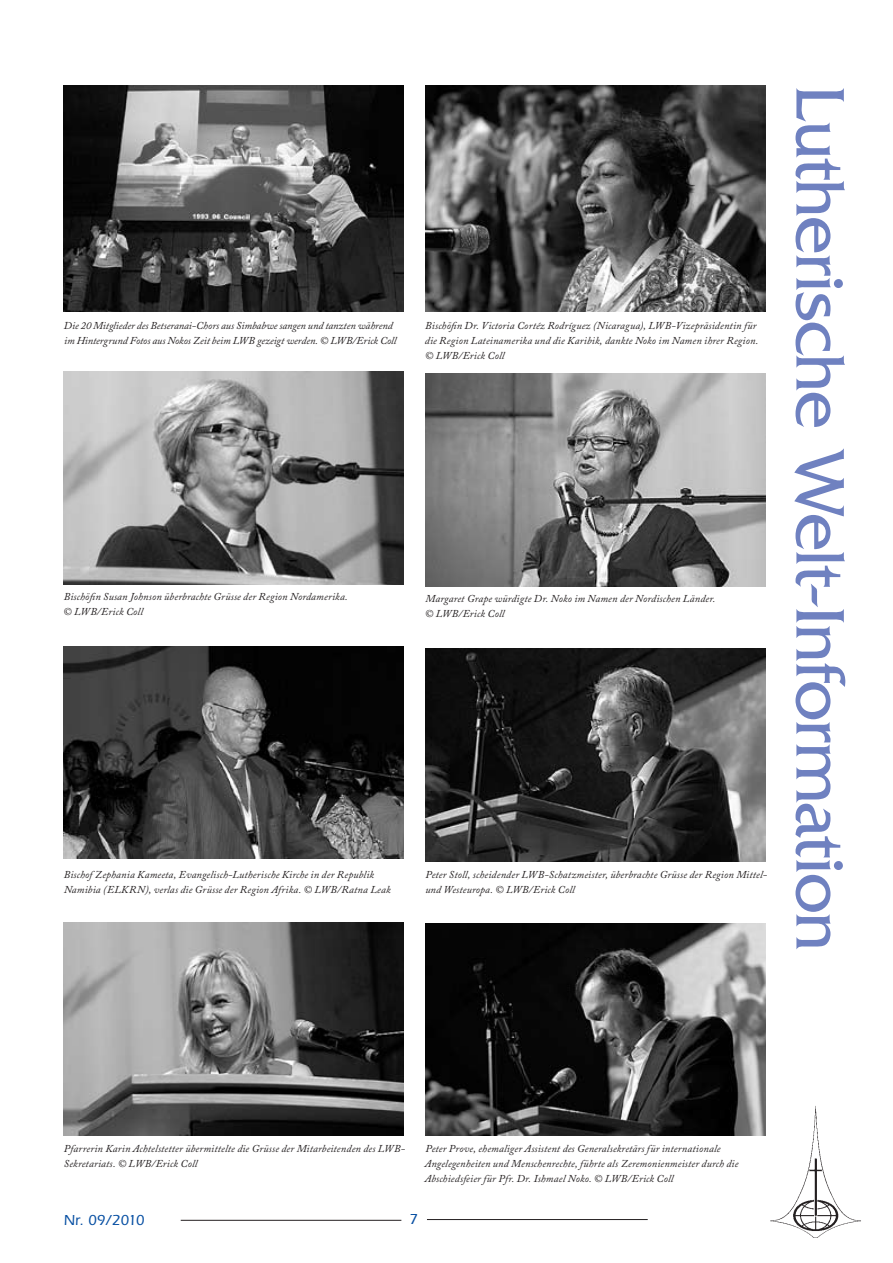
<style>
.page{position:relative;width:893px;height:1263px;background:#fff}
.page>*{position:absolute;margin:0;border:0;box-sizing:border-box;transform-origin:0 0}
.t1{font:72px "Friz Quadrata";letter-spacing:-.02em;color:#6f81c0}
.t2{font:500 15px "Itc Eras";letter-spacing:-.035em;color:#0850a3}
.t3{font:italic 10.5px/15px "Adobe Caslon Pro";letter-spacing:.015em;color:#231f20}
.t4{font:italic 10.5px/15px "Adobe Caslon Pro";letter-spacing:-.005em;color:#231f20}
</style>
<div class="page">
<hr style="left:181px;top:1220px;width:220px;height:1px;background:#231f20">
<hr style="left:427px;top:1219px;width:221px;height:1px;background:#231f20">
<img style="left:765px;top:1096px;width:96px;height:142px">
<img style="left:64px;top:371px;width:340px;height:213px">
<img style="left:425px;top:923px;width:340px;height:213px">
<img style="left:425px;top:373px;width:340px;height:213px">
<img style="left:64px;top:646px;width:340px;height:213px">
<img style="left:425px;top:649px;width:340px;height:212px">
<img style="left:64px;top:85px;width:340px;height:226px">
<img style="left:425px;top:85px;width:340px;height:226px">
<img style="left:64px;top:923px;width:340px;height:212px">
<p class="t4" style="left:64px;top:318px;width:334px">Die 20 Mitglieder des Betseranai-Chors aus Simbabwe sangen und tanzten während im Hintergrund Fotos aus Nokos Zeit beim LWB gezeigt werden. © LWB/Erick Coll</p>
<p class="t3" style="left:425px;top:318px;width:335px">Bischöfin Dr. Victoria Cortéz Rodríguez (Nicaragua), LWB-Vizepräsidentin für die Region Lateinamerika und die Karibik, dankte Noko im Namen ihrer Region. © LWB/Erick Coll</p>
<p class="t3" style="left:64px;top:589px;width:286px">Bischöfin Susan Johnson überbrachte Grüsse der Region Nordamerika. © LWB/Erick Coll</p>
<p class="t3" style="left:425px;top:591px;width:292px">Margaret Grape würdigte Dr. Noko im Namen der Nordischen Länder. © LWB/Erick Coll</p>
<p class="t3" style="left:64px;top:866px;width:328px">Bischof Zephania Kameeta, Evangelisch-Lutherische Kirche in der Republik<br>Namibia (ELKRN), verlas die Grüsse der Region Afrika. © LWB/Ratna Leak</p>
<p class="t3" style="left:425px;top:866px;width:343px">Peter Stoll, scheidender LWB-Schatzmeister, überbrachte Grüsse der Region Mittel&shy;und Westeuropa. © LWB/Erick Coll</p>
<h1 class="t1" style="left:860px;top:85px;width:868px;rotate:90deg">Lutherische Welt-Information</h1>
<p class="t3" style="left:64px;top:1141px;width:343px">Pfarrerin Karin Achtelstetter übermittelte die Grüsse der Mitarbeitenden des LWB-<br>Sekretariats. © LWB/Erick Coll</p>
<h2 class="t2" style="left:64px;top:1212px;width:82px">Nr. 09/2010</h2>
<p class="t3" style="left:425px;top:1141px;width:315px">Peter Prove, ehemaliger Assistent des Generalsekretärs für internationale<br>Angelegenheiten und Menschenrechte, führte als Zeremonienmeister durch die<br>Abschiedsfeier für Pfr. Dr. Ishmael Noko. © LWB/Erick Coll</p>
</div>
